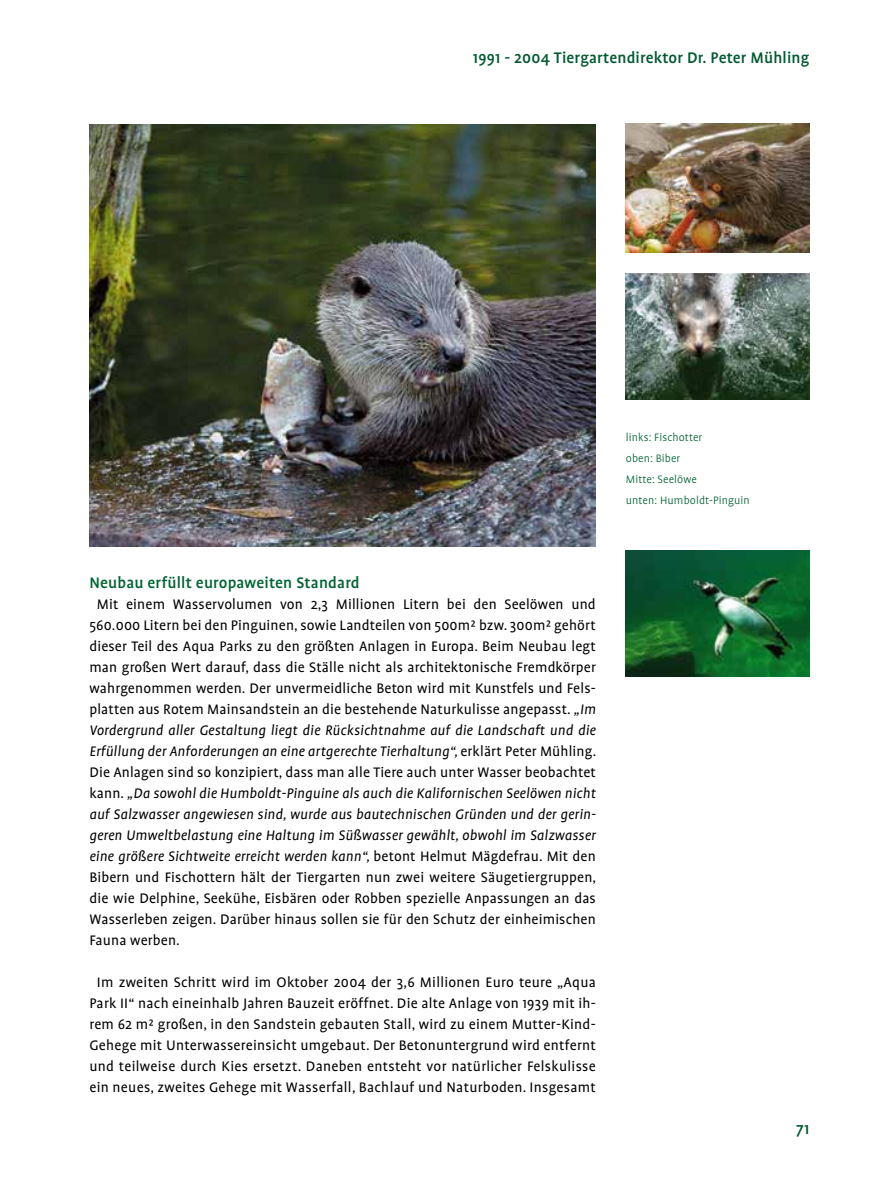
<style>
.page{position:relative;width:869px;height:1191px;background:#fff}
.page>*{position:absolute;margin:0;border:0;box-sizing:border-box;transform-origin:0 0}
.t1{font:500 17.5px "Profile OT";letter-spacing:.01em;color:#00592f}
.t2{font:500 17.5px "Profile OT";letter-spacing:.01em;color:#006331}
.t3{font:15.75px/21px "Profile OT";letter-spacing:.02em;color:#000;text-align:justify}
.t4{font:300 12.25px/21px "Profile OT";letter-spacing:.01em;color:#006331}
.s1{font-style:italic}
</style>
<div class="page">
<img style="left:89px;top:124px;width:506px;height:422px">
<img style="left:625px;top:123px;width:184px;height:129px">
<img style="left:625px;top:273px;width:183px;height:126px">
<img style="left:625px;top:551px;width:183px;height:126px">
<p class="t1" style="left:473px;top:49px;width:338px">1991 - 2004 Tiergartendirektor Dr. Peter Mühling</p>
<p class="t2" style="left:89px;top:574px;width:272px">Neubau erfüllt europaweiten Standard</p>
<p class="t3" style="left:89px;top:595px;width:508px;text-indent:7px">Mit einem Wasservolumen von 2,3 Millionen Litern bei den Seelöwen und 560.000 Litern bei den Pinguinen, sowie Landteilen von 500m² bzw. 300m² gehört dieser Teil des Aqua Parks zu den größten Anlagen in Europa. Beim Neubau legt man großen Wert darauf, dass die Ställe nicht als architektonische Fremdkörper wahrgenommen werden. Der unvermeidliche Beton wird mit Kunstfels und Fels&shy;platten aus Rotem Mainsandstein an die bestehende Naturkulisse angepasst. <span class="s1">„Im Vordergrund aller Gestaltung liegt die Rücksichtnahme auf die Landschaft und die Erfüllung der Anforderungen an eine artgerechte Tierhaltung“,</span> erklärt Peter Mühling.<br>Die Anlagen sind so konzipiert, dass man alle Tiere auch unter Wasser beobachtet kann. <span class="s1">„Da sowohl die Humboldt-Pinguine als auch die Kalifornischen Seelöwen nicht auf Salzwasser angewiesen sind, wurde aus bautechnischen Gründen und der gerin&shy;geren Umweltbelastung eine Haltung im Süßwasser gewählt, obwohl im Salzwasser eine größere Sichtweite erreicht werden kann“,</span> betont Helmut Mägdefrau. Mit den Bibern und Fischottern hält der Tiergarten nun zwei weitere Säugetiergruppen, die wie Delphine, Seekühe, Eisbären oder Robben spezielle Anpassungen an das Wasserleben zeigen. Darüber hinaus sollen sie für den Schutz der einheimischen Fauna werben.</p>
<p class="t3" style="left:89px;top:972px;width:508px;text-align:center">Im zweiten Schritt wird im Oktober 2004 der 3,6 Millionen Euro teure „Aqua Park II“ nach eineinhalb Jahren Bauzeit eröffnet. Die alte Anlage von 1939 mit ih&shy;rem 62 m² großen, in den Sandstein gebauten Stall, wird zu einem Mutter-Kind-Gehege mit Unterwassereinsicht umgebaut. Der Betonuntergrund wird entfernt und teilweise durch Kies ersetzt. Daneben entsteht vor natürlicher Felskulisse ein neues, zweites Gehege mit Wasserfall, Bachlauf und Naturboden. Insgesamt</p>
<p class="t4" style="left:625px;top:427px;width:125px">links: Fischotter<br>oben: Biber<br>Mitte: Seelöwe<br>unten: Humboldt-Pinguin</p>
<p class="t1" style="left:795px;top:1120px;width:15px">71</p>
</div>
